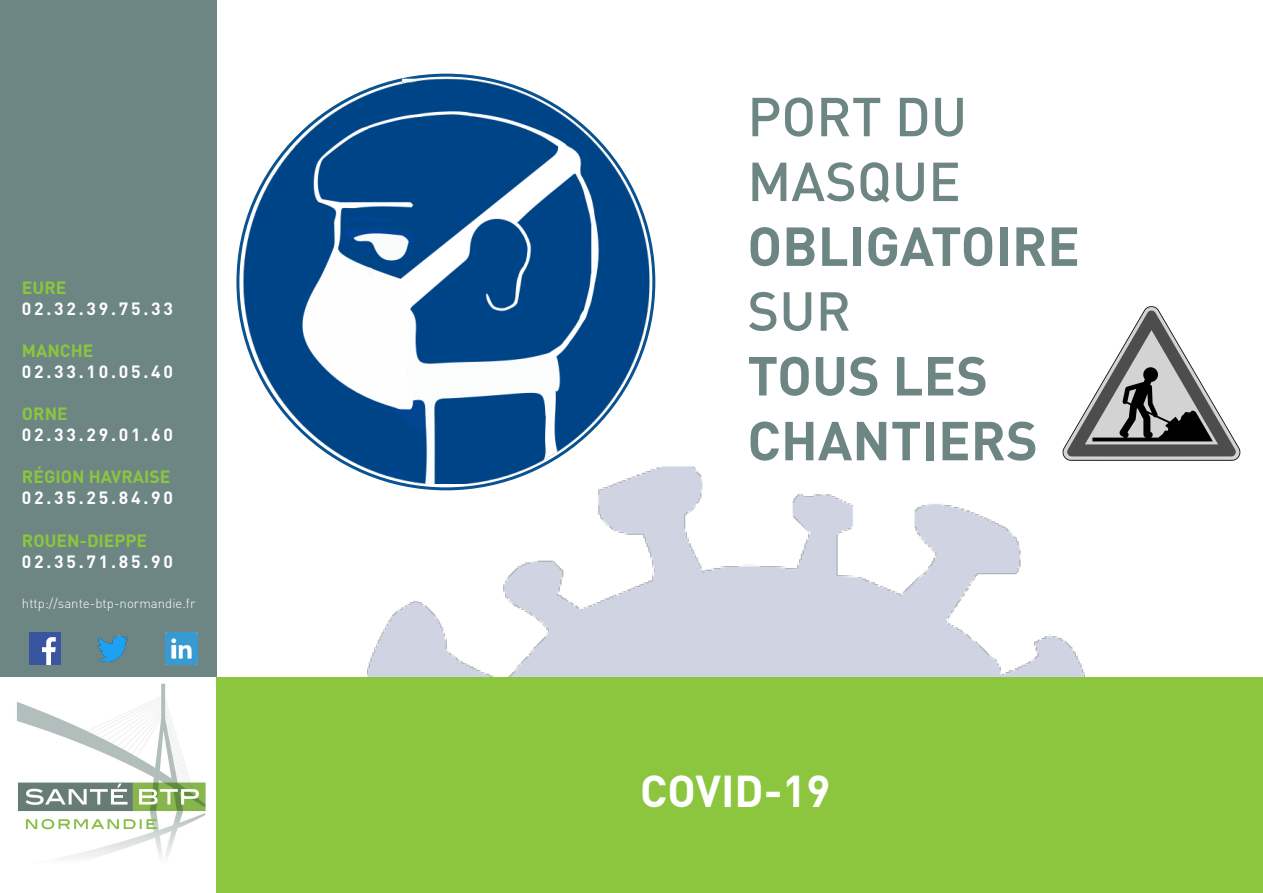
<style>
.page{position:relative;width:1263px;height:893px;background:#fff}
.page>*{position:absolute;margin:0;border:0;box-sizing:border-box;transform-origin:0 0}
.t1{font:700 54px/64.8px "DIN";color:#6d8683}
.t2{font:500 54px "DIN";color:#6d8683}
.t3{font:700 44.1px "DIN";color:#fff}
.t4{font:700 17.55px "DIN";letter-spacing:.155em;color:#fff}
.t5{font:700 17.55px "DIN";color:#8bc63e}
.t6{font:300 13.2px "DIN Pro";color:#fff}
.s1{font-weight:500}
</style>
<div class="page">
<img style="left:216px;top:433px;width:1047px;height:245px">
<div style="left:0;top:0;width:216px;height:678px;background:#6d8683"></div>
<img style="left:17px;top:683px;width:189px;height:175px">
<div style="left:216px;top:678px;width:1047px;height:215px;background:#8bc63e"></div>
<img style="left:29px;top:633px;width:32px;height:31px">
<img style="left:97px;top:635px;width:31px;height:27px">
<img style="left:166px;top:633px;width:31px;height:31px">
<img style="left:241px;top:79px;width:410px;height:405px">
<img style="left:1058px;top:306px;width:188px;height:171px">
<p class="t5" style="left:22px;top:276px;width:46px">EURE</p>
<p class="t4" style="left:22px;top:297px;width:152px">02.32.39.75.33</p>
<p class="t5" style="left:22px;top:339px;width:73px">MANCHE</p>
<p class="t4" style="left:22px;top:360px;width:152px">02.33.10.05.40</p>
<p class="t5" style="left:22px;top:402px;width:47px">ORNE</p>
<p class="t4" style="left:22px;top:423px;width:152px">02.33.29.01.60</p>
<p class="t5" style="left:22px;top:465px;width:150px">RÉGION HAVRAISE</p>
<p class="t4" style="left:22px;top:487px;width:152px">02.35.25.84.90</p>
<p class="t5" style="left:22px;top:529px;width:127px">ROUEN-DIEPPE</p>
<p class="t4" style="left:22px;top:550px;width:152px">02.35.71.85.90</p>
<p class="t6" style="left:22px;top:594px;width:175px">http://sante-btp-normandie.fr</p>
<p class="t2" style="left:747px;top:82px;width:221px">PORT DU</p>
<p class="t1" style="left:747px;top:147px;width:334px"><span class="s1">MASQUE<br></span>OBLIGATOIRE</p>
<p class="t2" style="left:747px;top:277px;width:105px">SUR</p>
<p class="t1" style="left:747px;top:341px;width:292px">TOUS LES<br>CHANTIERS</p>
<p class="t3" style="left:640px;top:762px;width:192px">COVID-19</p>
</div>
